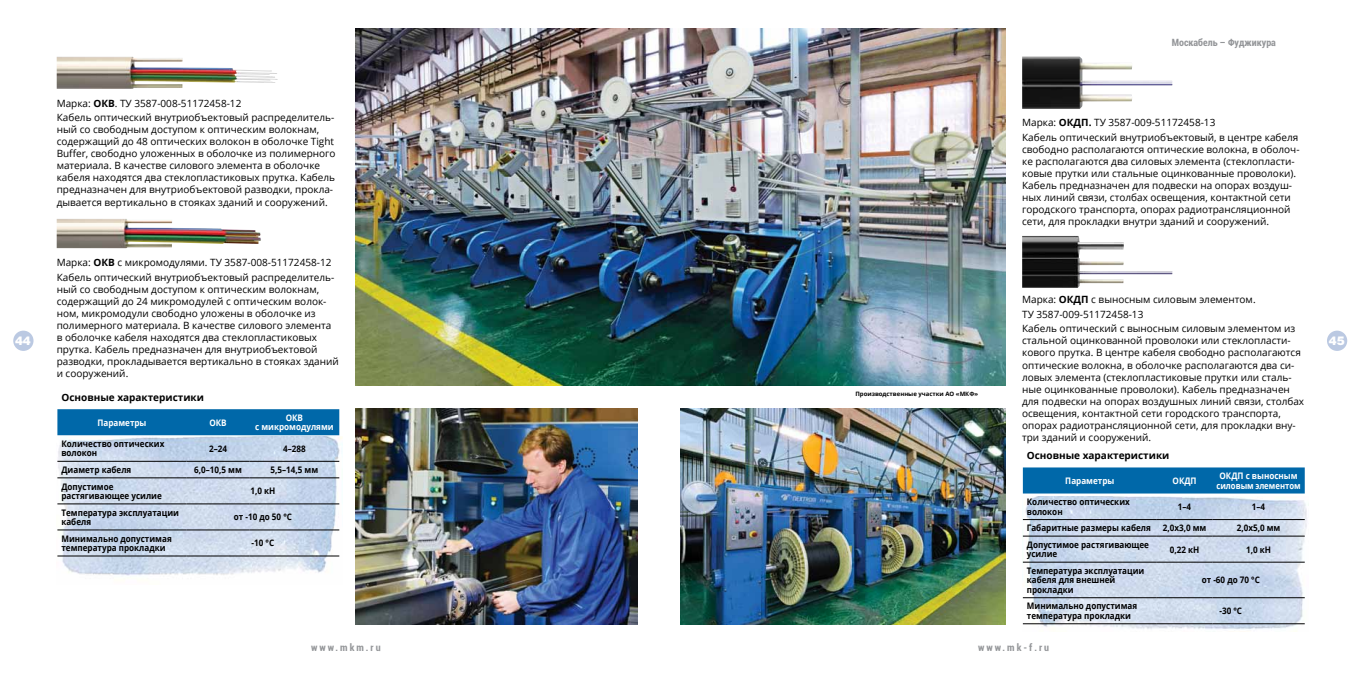
<style>
.page{position:relative;width:1361px;height:681px;background:#fff}
.page>*{position:absolute;margin:0;border:0;box-sizing:border-box;transform-origin:0 0}
.t1{font:900 12px "Helios";color:#fff}
.t2{font:10px/12px "Open Sans";color:#000}
.t3{font:700 10px "Open Sans";color:#000}
.t4{font:700 condensed 10px "Roboto";color:#939598}
.t5{font:700 9px/9.5px "Open Sans";color:#000;scale:.9 1}
.t6{font:700 9px/9.5px "Open Sans";color:#fff;scale:.9 1}
.t7{font:700 6px "Open Sans";color:#000}
.s1{font-weight:700}
</style>
<div class="page">
<div style="left:13px;top:330px;width:21px;height:21px;background:#bbc9e2;border-radius:50%"></div>
<div style="left:1327px;top:330px;width:20px;height:21px;background:#bbc9e2;border-radius:50%"></div>
<img style="left:1022px;top:57px;width:151px;height:52px">
<img style="left:1022px;top:236px;width:150px;height:52px">
<img style="left:1022px;top:496px;width:285px;height:134px">
<div style="left:1023px;top:467px;width:281px;height:26px;background:#0068a9"></div>
<hr style="left:1023px;top:519px;width:134px;height:1px;background:#000">
<hr style="left:1157px;top:519px;width:55px;height:1px;background:#000">
<hr style="left:1212px;top:519px;width:92px;height:1px;background:#000">
<hr style="left:1023px;top:535px;width:134px;height:1px;background:#000">
<hr style="left:1157px;top:535px;width:55px;height:1px;background:#000">
<hr style="left:1212px;top:535px;width:92px;height:1px;background:#000">
<hr style="left:1023px;top:561px;width:134px;height:1px;background:#000">
<hr style="left:1157px;top:561px;width:55px;height:1px;background:#000">
<hr style="left:1212px;top:561px;width:92px;height:1px;background:#000">
<hr style="left:1023px;top:597px;width:134px;height:1px;background:#000">
<hr style="left:1157px;top:597px;width:55px;height:1px;background:#000">
<hr style="left:1212px;top:597px;width:92px;height:1px;background:#000">
<hr style="left:1023px;top:623px;width:134px;height:1px;background:#000">
<hr style="left:1157px;top:623px;width:55px;height:1px;background:#000">
<hr style="left:1212px;top:623px;width:92px;height:1px;background:#000">
<img style="left:680px;top:408px;width:325px;height:216px">
<img style="left:57px;top:57px;width:221px;height:32px">
<img style="left:57px;top:219px;width:204px;height:29px">
<img style="left:57px;top:436px;width:286px;height:140px">
<div style="left:57px;top:409px;width:282px;height:26px;background:#0068a9"></div>
<hr style="left:57px;top:461px;width:130px;height:1px;background:#000">
<hr style="left:187px;top:461px;width:62px;height:1px;background:#000">
<hr style="left:249px;top:461px;width:90px;height:1px;background:#000">
<hr style="left:57px;top:477px;width:130px;height:1px;background:#000">
<hr style="left:187px;top:477px;width:62px;height:1px;background:#000">
<hr style="left:249px;top:477px;width:90px;height:1px;background:#000">
<hr style="left:57px;top:503px;width:130px;height:1px;background:#000">
<hr style="left:187px;top:503px;width:62px;height:1px;background:#000">
<hr style="left:249px;top:503px;width:90px;height:1px;background:#000">
<hr style="left:57px;top:529px;width:130px;height:1px;background:#000">
<hr style="left:187px;top:529px;width:62px;height:1px;background:#000">
<hr style="left:249px;top:529px;width:90px;height:1px;background:#000">
<hr style="left:57px;top:555px;width:130px;height:1px;background:#000">
<hr style="left:187px;top:555px;width:62px;height:1px;background:#000">
<hr style="left:249px;top:555px;width:90px;height:1px;background:#000">
<img style="left:356px;top:28px;width:649px;height:358px">
<img style="left:356px;top:408px;width:282px;height:216px">
<p class="t2" style="left:57px;top:95px;width:279px;line-height:14.8px">Марка: <span class="s1">ОКВ</span>. ТУ 3587-008-51172458-12<br>Кабель оптический внутриобъектовый распределитель-</p>
<p class="t2" style="left:57px;top:123px;width:280px">ный со свободным доступом к оптическим волокнам, содержащий до 48 оптических волокон в оболочке Tight Buffer, свободно уложенных в оболочке из полимерного материала. В качестве силового элемента в оболочке кабеля находятся два стеклопластиковых прутка. Кабель предназначен для внутриобъектовой разводки, прокла&shy;дывается вертикально в стояках зданий и сооружений.</p>
<p class="t4" style="left:1172px;top:36px;width:106px">Москабель – Фуджикура</p>
<p class="t2" style="left:1022px;top:115px;width:278px;line-height:14.8px;text-indent:66px"><span class="s1">.</span> ТУ 3587-009-51172458-13<br>Кабель оптический внутриобъектовый, в центре кабеля</p>
<p class="t2" style="left:1022px;top:143px;width:279px">свободно располагаются оптические волокна, в оболоч&shy;ке располагаются два силовых элемента (стеклопласти&shy;ковые прутки или стальные оцинкованные проволоки).<br>Кабель предназначен для подвески на опорах воздуш&shy;ных линий связи, столбах освещения, контактной сети городского транспорта, опорах радиотрансляционной сети, для прокладки внутри зданий и сооружений.</p>
<p class="t2" style="left:1022px;top:116px;width:45px">Марка: <span class="s1">ОКДП</span></p>
<p class="t2" style="left:57px;top:254px;width:279px;line-height:14.8px">Марка: <span class="s1">ОКВ</span> с микромодулями. ТУ 3587-008-51172458-12<br>Кабель оптический внутриобъектовый распределитель-</p>
<p class="t2" style="left:57px;top:283px;width:284px">ный со свободным доступом к оптическим волокнам, содержащий до 24 микромодулей с оптическим волок&shy;ном, микромодули свободно уложены в оболочке из полимерного материала. В качестве силового элемента в оболочке кабеля находятся два стеклопластиковых прутка. Кабель предназначен для внутриобъектовой разводки, прокладывается вертикально в стояках зданий и сооружений.</p>
<p class="t3" style="left:61px;top:390px;width:144px">Основные характеристики</p>
<p class="t6" style="left:97px;top:417px;width:56px">Параметры</p>
<p class="t6" style="left:209px;top:417px;width:21px">ОК В</p>
<p class="t6" style="left:255px;top:412px;width:89px;text-align:center">ОК В<br>с микромодулями</p>
<p class="t5" style="left:61px;top:438px;width:116px">Количество оптических волокон</p>
<p class="t5" style="left:209px;top:443px;width:21px">2–24</p>
<p class="t5" style="left:283px;top:443px;width:27px">4–288</p>
<p class="t5" style="left:61px;top:464px;width:79px">Диаметр кабеля</p>
<p class="t5" style="left:194px;top:464px;width:54px">6,0–10,5 мм</p>
<p class="t5" style="left:271px;top:464px;width:54px">5,5–14,5 мм</p>
<p class="t5" style="left:61px;top:481px;width:113px">Допустимое растягивающее усилие</p>
<p class="t5" style="left:250px;top:486px;width:28px">1,0 кН</p>
<p class="t5" style="left:61px;top:507px;width:132px">Температура эксплуатации кабеля</p>
<p class="t5" style="left:234px;top:512px;width:65px">от -10 до 50 °С</p>
<p class="t5" style="left:61px;top:533px;width:124px">Минимально допустимая температура прокладки</p>
<p class="t5" style="left:252px;top:538px;width:26px">-10 °С</p>
<p class="t2" style="left:1022px;top:293px;width:45px">Марка: <span class="s1">ОКДП</span></p>
<p class="t2" style="left:1022px;top:291px;width:275px;line-height:14.8px;text-indent:69px">с выносным силовым элементом.<br>ТУ 3587-009-51172458-13<br>Кабель оптический с выносным силовым элементом из</p>
<p class="t2" style="left:1022px;top:334px;width:283px">стальной оцинкованной проволоки или стеклопласти&shy;кового прутка. В центре кабеля свободно располагаются оптические волокна, в оболочке располагаются два си&shy;ловых элемента (стеклопластиковые прутки или сталь&shy;ные оцинкованные проволоки). Кабель предназначен для подвески на опорах воздушных линий связи, столбах освещения, контактной сети городского транспорта, опорах радиотрансляционной сети, для прокладки вну&shy;три зданий и сооружений.</p>
<p class="t3" style="left:1027px;top:448px;width:144px">Основные характеристики</p>
<p class="t6" style="left:1065px;top:475px;width:56px">Параметры</p>
<p class="t6" style="left:1172px;top:475px;width:8px">ОКДП</p>
<p class="t1" style="left:15px;top:333px;width:17px">44</p>
<p class="t1" style="left:1329px;top:333px;width:17px">45</p>
<p class="t7" style="left:855px;top:389px;width:124px">П роизводственные участки АО «МКФ»</p>
<p class="t6" style="left:1219px;top:470px;width:8px">ОКДП</p>
<p class="t6" style="left:1216px;top:470px;width:95px;text-indent:29px">с выносным силовым элементом</p>
<p class="t5" style="left:1027px;top:496px;width:116px">Количество оптических волокон</p>
<p class="t5" style="left:1178px;top:501px;width:16px">1–4</p>
<p class="t5" style="left:1252px;top:501px;width:16px">1–4</p>
<p class="t5" style="left:1027px;top:523px;width:139px">Габаритные размеры кабеля</p>
<p class="t5" style="left:1162px;top:523px;width:50px">2,0х3,0 мм</p>
<p class="t5" style="left:1236px;top:523px;width:50px">2,0х5,0 мм</p>
<p class="t5" style="left:1027px;top:539px;width:137px">Допустимое растягивающее усилие</p>
<p class="t5" style="left:1170px;top:544px;width:33px">0,22 кН</p>
<p class="t5" style="left:1246px;top:544px;width:28px">1,0 кН</p>
<p class="t5" style="left:1027px;top:565px;width:132px">Температура эксплуатации кабеля для внешней прокладки</p>
<p class="t5" style="left:1201px;top:575px;width:65px">от -60 до 70 °С</p>
<p class="t5" style="left:1027px;top:601px;width:124px">Минимально допустимая температура прокладки</p>
<p class="t5" style="left:1219px;top:605px;width:26px">-30 °С</p>
<p class="t4" style="left:311px;top:640px;width:71px">www.mkm.ru</p>
<p class="t4" style="left:978px;top:640px;width:72px">www.mk-f.ru</p>
</div>
